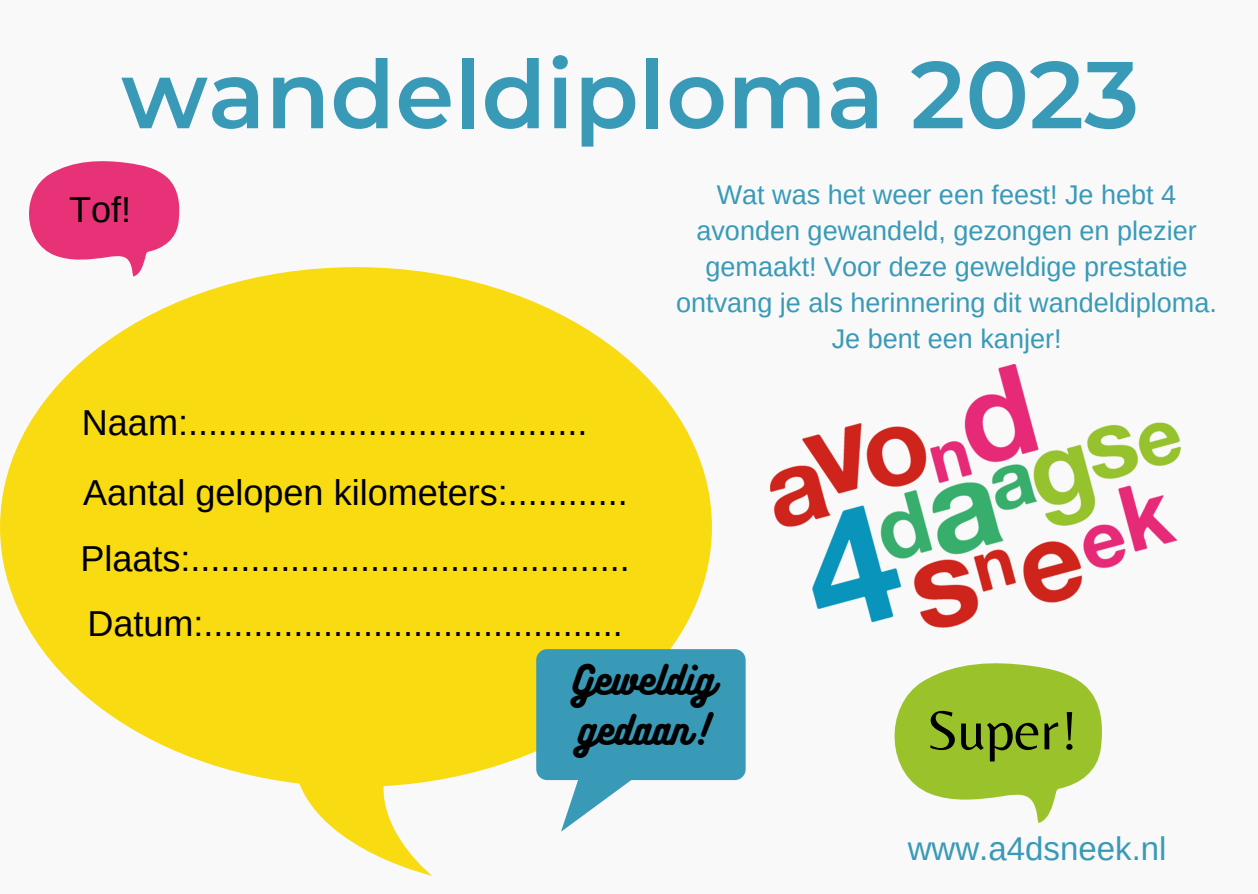
<style>
.page{position:relative;width:1258px;height:894px;background:#fff}
.page>*{position:absolute;margin:0;border:0;box-sizing:border-box;transform-origin:0 0}
.t1{font:600 94.5px "Montserrat";color:#399ab8}
.t2{font:57px "Belleza";color:#000}
.t3{font:36px "Arimo";color:#000}
.t4{font:36px/49.5px "Bukhari Script";color:#000}
.t5{font:33px "Arimo";color:#399ab8}
.t6{font:27px/36px "Arimo";color:#399ab8;text-align:center}
</style>
<div class="page">
<div style="left:0;top:0;width:1258px;height:893px;background:#f9f9f9"></div>
<svg style="left:0;top:267px;width:712px;height:608px;fill:#f9db12"></svg>
<svg style="left:894px;top:663px;width:208px;height:159px"></svg>
<svg style="left:536px;top:649px;width:210px;height:182px"></svg>
<svg style="left:21px;top:161px;width:159px;height:115px"></svg>
<img style="left:770px;top:364px;width:410px;height:263px">
<p class="t1" style="left:121px;top:37px;width:1020px">wandeldiploma 2023</p>
<p class="t6" style="left:676px;top:176px;width:542px">Wat was het weer een feest! Je hebt 4 avonden gewandeld, gezongen en plezier gemaakt! Voor deze geweldige prestatie ontvang je als herinnering dit wandeldiploma.<br>Je bent een kanjer!</p>
<p class="t3" style="left:69px;top:190px;width:63px">Tof!</p>
<p class="t3" style="left:82px;top:402px;width:507px">Naam:........................................</p>
<p class="t3" style="left:83px;top:472px;width:546px">Aantal gelopen kilometers:............</p>
<p class="t3" style="left:80px;top:538px;width:551px">Plaats:............................................</p>
<p class="t3" style="left:87px;top:603px;width:537px">Datum:..........................................</p>
<p class="t4" style="left:573px;top:653px;width:143px">Geweldig gedaan!</p>
<p class="t2" style="left:926px;top:696px;width:153px">Super!</p>
<p class="t5" style="left:908px;top:830px;width:260px">www.a4dsneek.nl</p>
</div>
